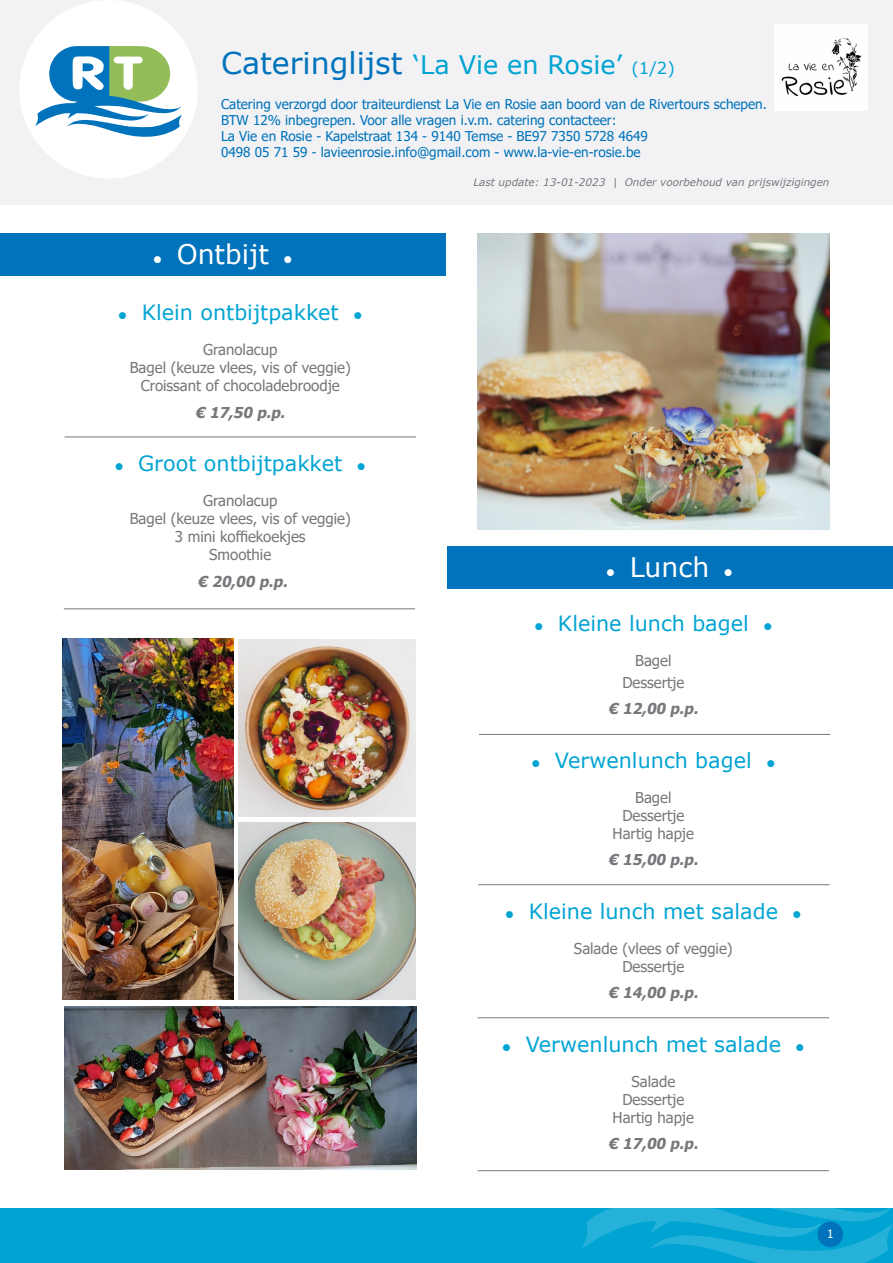
<style>
.page{position:relative;width:893px;height:1263px;background:#fff}
.page>*{position:absolute;margin:0;border:0;box-sizing:border-box;transform-origin:0 0}
.t1{font:27px "Verdana";color:#fff}
.t2{font:25.5px "Verdana";color:#00a4d3}
.t3{font:21px "Verdana";color:#00a4d3}
.t4{font:15px "Tahoma";color:#76787b}
.t5{font:italic 700 15px "Tahoma";color:#76787b}
.t6{font:13.5px/16.2px "Tahoma";color:#0073bc}
.t7{font:12px "Tahoma";color:#fff}
.t8{font:italic 10.5px "Verdana";color:#76787b}
.s1{font-size:30px;color:#0073bc}
.s2{font-size:16.5px}
</style>
<div class="page">
<div style="left:0;top:0;width:893px;height:204px;background:#f2f2f4"></div>
<div style="left:0;top:1209px;width:893px;height:54px;background:#00a4d3"></div>
<svg style="left:582px;top:1208px;width:310px;height:55px"></svg>
<div style="left:817px;top:1221px;width:26px;height:26px;background:#0073bc;border-radius:50%"></div>
<div style="left:19px;top:0;width:179px;height:179px;background:#fff;border-radius:50%"></div>
<svg style="left:35px;top:46px;width:147px;height:91px"></svg>
<img style="left:774px;top:25px;width:93px;height:85px">
<div style="left:0;top:234px;width:446px;height:42px;background:#0073bc"></div>
<hr style="left:65px;top:437px;width:351px;height:1px;background:#76787b">
<div style="left:447px;top:546px;width:445px;height:43px;background:#0073bc"></div>
<hr style="left:64px;top:608px;width:351px;height:1px;background:#76787b">
<hr style="left:478px;top:1170px;width:351px;height:1px;background:#76787b">
<hr style="left:478px;top:1017px;width:351px;height:1px;background:#76787b">
<hr style="left:478px;top:884px;width:351px;height:1px;background:#76787b">
<hr style="left:479px;top:734px;width:351px;height:1px;background:#76787b">
<img style="left:65px;top:1006px;width:352px;height:163px">
<img style="left:63px;top:639px;width:170px;height:360px">
<img style="left:239px;top:640px;width:176px;height:176px">
<img style="left:239px;top:823px;width:176px;height:176px">
<img style="left:478px;top:234px;width:351px;height:295px">
<p class="t2" style="left:221px;top:47px;width:455px"><span class="s1">Cateringlijst</span> ‘La Vie en Rosie’ <span class="s2">(1/2)</span></p>
<p class="t6" style="left:221px;top:97px;width:547px">Catering verzorgd door traiteurdienst La Vie en Rosie aan boord van de Rivertours schepen.</p>
<p class="t6" style="left:221px;top:113px;width:428px">BTW 12% inbegrepen. Voor alle vragen i.v.m. catering contacteer:<br>La Vie en Rosie - Kapelstraat 134 - 9140 Temse - BE97 7350 5728 4649</p>
<p class="t6" style="left:221px;top:145px;width:421px">0498 05 71 59 - lavieenrosie.info@gmail.com - www.la-vie-en-rosie.be</p>
<p class="t8" style="left:473px;top:175px;width:358px">Last update: 13-01-2023 | Onder voorbehoud van prijswijzigingen</p>
<p class="t1" style="left:153px;top:236px;width:141px">● Ontbijt ●</p>
<p class="t3" style="left:118px;top:298px;width:246px">● Klein ontbijtpakket ●</p>
<p class="t4" style="left:203px;top:340px;width:76px">Granolacup</p>
<p class="t4" style="left:130px;top:358px;width:223px">Bagel (keuze vlees, vis of veggie)</p>
<p class="t4" style="left:141px;top:376px;width:201px">Croissant of chocoladebroodje</p>
<p class="t5" style="left:195px;top:402px;width:95px">€ 17,50 p.p.</p>
<p class="t3" style="left:115px;top:449px;width:253px">● Groot ontbijtpakket ●</p>
<p class="t4" style="left:203px;top:491px;width:76px">Granolacup</p>
<p class="t4" style="left:130px;top:509px;width:223px">Bagel (keuze vlees, vis of veggie)</p>
<p class="t4" style="left:175px;top:527px;width:132px">3 mini koffiekoekjes</p>
<p class="t4" style="left:209px;top:545px;width:63px">Smoothie</p>
<p class="t5" style="left:198px;top:571px;width:95px">€ 20,00 p.p.</p>
<p class="t1" style="left:606px;top:548px;width:128px">● Lunch ●</p>
<p class="t3" style="left:534px;top:608px;width:239px">● Kleine lunch bagel ●</p>
<p class="t4" style="left:635px;top:650px;width:38px">Bagel</p>
<p class="t4" style="left:622px;top:672px;width:63px">Dessertje</p>
<p class="t5" style="left:609px;top:698px;width:95px">€ 12,00 p.p.</p>
<p class="t3" style="left:531px;top:746px;width:245px">● Verwenlunch bagel ●</p>
<p class="t4" style="left:635px;top:787px;width:38px">Bagel</p>
<p class="t4" style="left:622px;top:805px;width:63px">Dessertje</p>
<p class="t4" style="left:613px;top:823px;width:83px">Hartig hapje</p>
<p class="t5" style="left:609px;top:849px;width:95px">€ 15,00 p.p.</p>
<p class="t3" style="left:505px;top:897px;width:298px">● Kleine lunch met salade ●</p>
<p class="t4" style="left:574px;top:938px;width:160px">Salade (vlees of veggie)</p>
<p class="t4" style="left:622px;top:956px;width:63px">Dessertje</p>
<p class="t5" style="left:609px;top:982px;width:95px">€ 14,00 p.p.</p>
<p class="t3" style="left:502px;top:1030px;width:304px">● Verwenlunch met salade ●</p>
<p class="t4" style="left:631px;top:1071px;width:45px">Salade</p>
<p class="t4" style="left:622px;top:1089px;width:63px">Dessertje</p>
<p class="t4" style="left:613px;top:1107px;width:83px">Hartig hapje</p>
<p class="t5" style="left:609px;top:1133px;width:95px">€ 17,00 p.p.</p>
<p class="t7" style="left:827px;top:1225px;width:8px">1</p>
</div>
